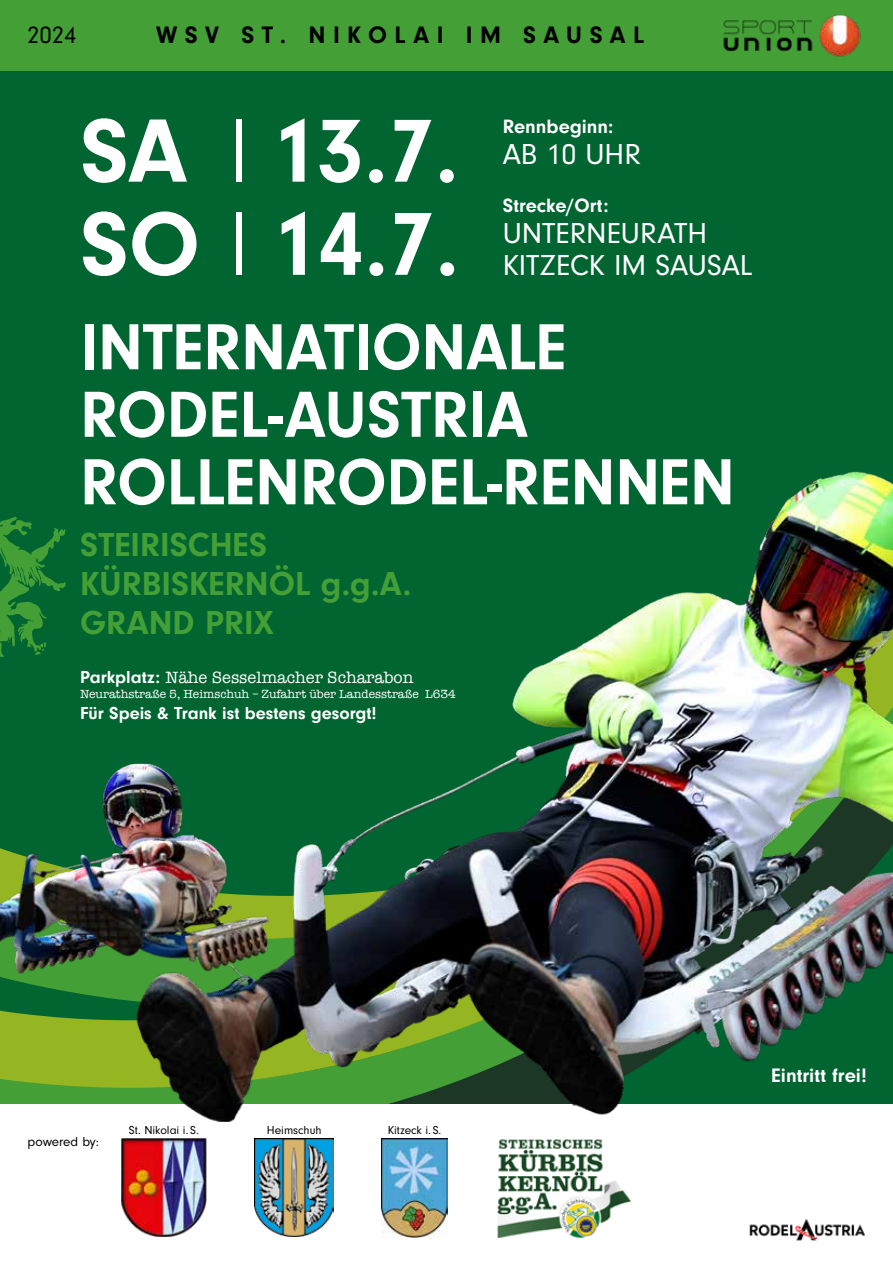
<style>
.page{position:relative;width:893px;height:1263px;background:#fff}
.page>*{position:absolute;margin:0;border:0;box-sizing:border-box;transform-origin:0 0}
.t1{font:700 93.15px/93.2px "Neuzeit Gro";color:#fff}
.t2{font:700 67.5px/67.5px "Neuzeit Gro";color:#fff;scale:.96 1}
.t3{font:700 34.5px/39px "Neuzeit Gro";color:#449f36}
.t4{font:30px/31.5px "Neuzeit Gro";color:#fff}
.t5{font:700 24.75px "Neuzeit Gro";letter-spacing:.3em;color:#000}
.t6{font:24.75px "Neuzeit Gro";color:#000}
.t7{font:700 20.25px "Neuzeit Gro";color:#fff}
.t8{font:700 20.1px "Neuzeit Gro";color:#fff}
.t9{font:700 18px "Neuzeit Gro";color:#fff}
.t10{font:16.8px "American Typewriter";color:#fff}
.t11{font:13.5px "Neuzeit Gro";letter-spacing:-.01em;color:#000}
.t12{font:12.15px "American Typewriter";color:#fff}
.t13{font:12px "Neuzeit Gro";color:#000}
.s1{font-weight:300}
.s2{font-family:"Neuzeit Gro";font-weight:700;font-size:18px}
</style>
<div class="page">
<img style="left:750px;top:1219px;width:115px;height:21px">
<img style="left:497px;top:1139px;width:134px;height:98px">
<img style="left:121px;top:1138px;width:85px;height:99px">
<img style="left:255px;top:1139px;width:78px;height:97px">
<img style="left:382px;top:1139px;width:66px;height:99px">
<div style="left:0;top:70px;width:893px;height:1033px;background:#006530"></div>
<img style="left:114px;top:418px;width:779px;height:703px">
<img style="left:0;top:764px;width:275px;height:237px">
<div style="left:0;top:0;width:893px;height:70px;background:#449f36"></div>
<svg style="left:0;top:517px;width:65px;height:140px;background:#1a7b32"></svg>
<img style="left:723px;top:15px;width:138px;height:42px">
<h3 class="t6" style="left:27px;top:21px;width:51px">2024</h3>
<h3 class="t5" style="left:156px;top:21px;width:489px">WSV ST. NIKOLAI IM SAUSAL</h3>
<h1 class="t1" style="left:80px;top:105px;width:381px">SA <span class="s1">I</span> 13.7.<br>SO <span class="s1">I</span> 14.7.</h1>
<h3 class="t8" style="left:503px;top:115px;width:112px">Rennbeginn:</h3>
<h3 class="t4" style="left:503px;top:139px;width:140px">AB 10 UHR</h3>
<h3 class="t8" style="left:503px;top:194px;width:107px">Strecke/Ort:</h3>
<h3 class="t4" style="left:503px;top:218px;width:251px">UNTERNEURATH<br>KITZECK IM SAUSAL</h3>
<h2 class="t2" style="left:80px;top:314px;width:683px">INTERNATIONALE<br>RODEL-AUSTRIA<br>ROLLENRODEL-RENNEN</h2>
<h3 class="t3" style="left:80px;top:525px;width:333px">STEIRISCHES<br>KÜRBISKERNÖL g.g.A.<br>GRAND PRIX</h3>
<h3 class="t10" style="left:80px;top:665px;width:335px"><span class="s2">Parkplatz:</span> Nähe Sesselmacher Scharabon</h3>
<p class="t12" style="left:80px;top:684px;width:377px">Neurathstraße 5, Heimschuh – Zufahrt über Landesstraße L634</p>
<h3 class="t9" style="left:80px;top:703px;width:298px">Für Speis &amp; Trank ist bestens gesorgt!</h3>
<p class="t11" style="left:28px;top:1134px;width:73px">powered by:</p>
<p class="t13" style="left:129px;top:1123px;width:71px">St. Nikolai i. S.</p>
<p class="t13" style="left:267px;top:1123px;width:56px">Heimschuh</p>
<p class="t13" style="left:388px;top:1123px;width:55px">Kitzeck i. S.</p>
<h3 class="t7" style="left:771px;top:1064px;width:97px">Eintritt frei!</h3>
</div>
